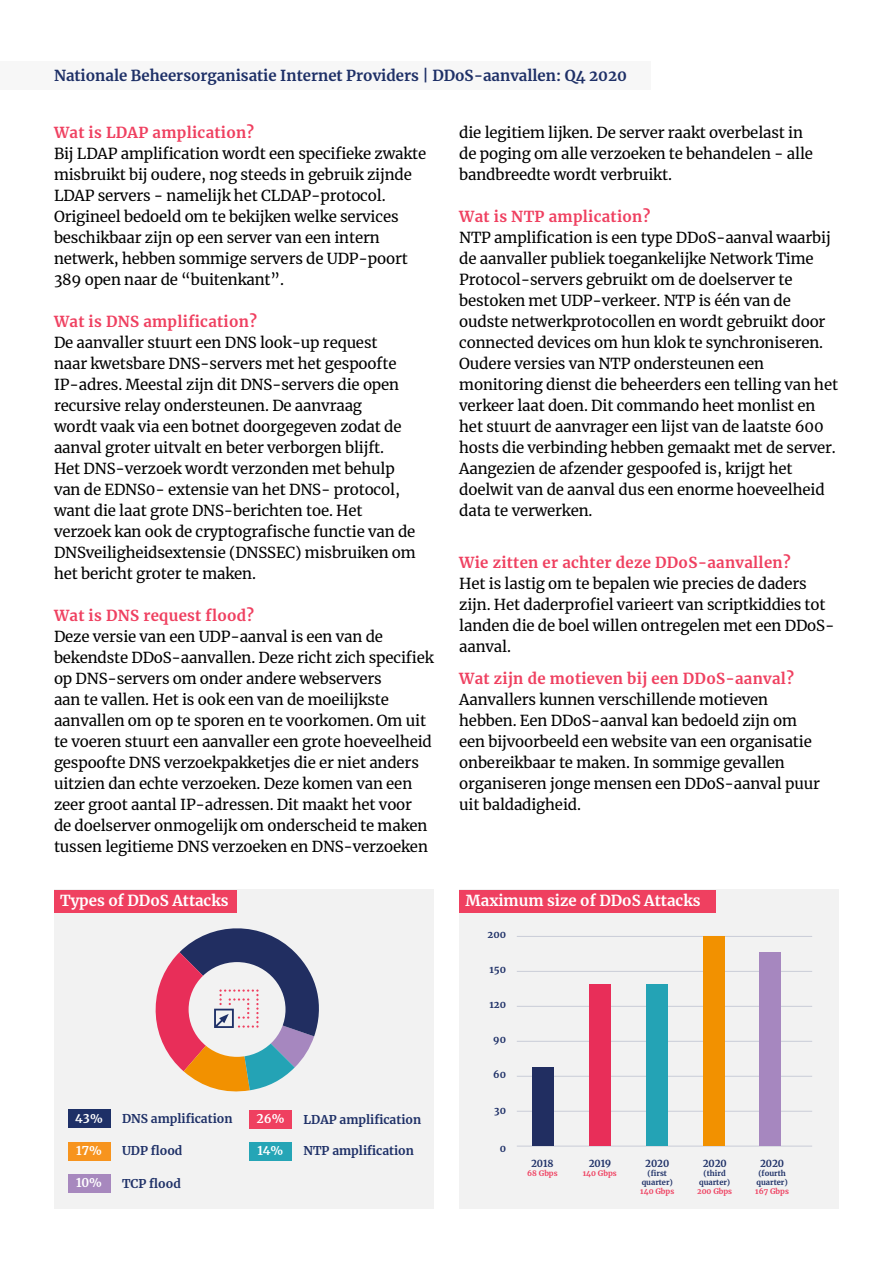
<style>
.page{position:relative;width:893px;height:1263px;background:#fff}
.page>*{position:absolute;margin:0;border:0;box-sizing:border-box;transform-origin:0 0}
.t1{font:15px/21px "Merriweather";letter-spacing:-.01em;color:#000}
.t2{font:700 15px "Merriweather";letter-spacing:.02em;color:#ef4060}
.t3{font:700 15px "Merriweather";color:#1e3067}
.t4{font:700 15px "Merriweather";color:#fff}
.t5{font:700 12px "Merriweather";color:#1e3067}
.t6{font:700 12px "Merriweather";color:#fff}
.t7{font:700 9.6px "Merriweather";color:#1e3067}
.t8{font:700 7.5px/9px "Merriweather";color:#1e3067;text-align:center}
.t9{font:700 7.5px "Merriweather";color:#ef4060}
</style>
<div class="page">
<div style="left:54px;top:890px;width:380px;height:319px;background:#f2f2f2"></div>
<div style="left:459px;top:890px;width:380px;height:319px;background:#f2f2f2"></div>
<div style="left:54px;top:890px;width:183px;height:22px;background:#ef4060"></div>
<div style="left:460px;top:890px;width:256px;height:22px;background:#ef4060"></div>
<div style="left:68px;top:1110px;width:42px;height:18px;background:#1e3067"></div>
<div style="left:250px;top:1110px;width:42px;height:18px;background:#ef4060"></div>
<div style="left:68px;top:1142px;width:42px;height:18px;background:#f7941e"></div>
<div style="left:249px;top:1142px;width:42px;height:18px;background:#25a5b6"></div>
<div style="left:68px;top:1174px;width:42px;height:18px;background:#a788be"></div>
<svg style="left:155px;top:928px;width:164px;height:164px"></svg>
<hr style="left:517px;top:936px;width:295px;height:1px;background:#1e3067">
<hr style="left:517px;top:1006px;width:295px;height:1px;background:#1e3067">
<hr style="left:517px;top:971px;width:295px;height:1px;background:#1e3067">
<hr style="left:517px;top:1041px;width:295px;height:1px;background:#1e3067">
<hr style="left:517px;top:1076px;width:295px;height:1px;background:#1e3067">
<hr style="left:517px;top:1111px;width:295px;height:1px;background:#1e3067">
<hr style="left:517px;top:1145px;width:295px;height:1px;background:#1e3067">
<div style="left:533px;top:1067px;width:21px;height:78px;background:#212e61"></div>
<div style="left:590px;top:984px;width:21px;height:161px;background:#e82e59"></div>
<div style="left:646px;top:984px;width:21px;height:161px;background:#24a3b5"></div>
<div style="left:703px;top:936px;width:21px;height:209px;background:#f29100"></div>
<div style="left:760px;top:952px;width:21px;height:193px;background:#a687bf"></div>
<div style="left:0;top:61px;width:651px;height:29px;background:#f7f7f7"></div>
<p class="t3" style="left:54px;top:65px;width:574px">Nationale Beheersorganisatie Internet Providers | DDoS-aanvallen: Q4 2020</p>
<p class="t2" style="left:54px;top:122px;width:202px">Wat is LDAP amplication?</p>
<p class="t1" style="left:54px;top:143px;width:374px">Bij LDAP amplification wordt een specifieke zwakte misbruikt bij oudere, nog steeds in gebruik zijnde LDAP servers - namelijk het CLDAP-protocol.<br>Origineel bedoeld om te bekijken welke services beschikbaar zijn op een server van een intern netwerk, hebben sommige servers de UDP-poort 389 open naar de “buitenkant”.</p>
<p class="t2" style="left:54px;top:311px;width:204px">Wat is DNS amplification?</p>
<p class="t1" style="left:54px;top:332px;width:363px">De aanvaller stuurt een DNS look-up request<br>naar kwetsbare DNS-servers met het gespoofte IP-adres. Meestal zijn dit DNS-servers die open recursive relay ondersteunen. De aanvraag<br>wordt vaak via een botnet doorgegeven zodat de aanval groter uitvalt en beter verborgen blijft.<br>Het DNS-verzoek wordt verzonden met behulp van de EDNS0- extensie van het DNS- protocol, want die laat grote DNS-berichten toe. Het verzoek kan ook de cryptografische functie van de DNSveiligheidsextensie (DNSSEC) misbruiken om het bericht groter te maken.</p>
<p class="t2" style="left:54px;top:605px;width:202px">Wat is DNS request flood?</p>
<p class="t1" style="left:54px;top:626px;width:381px">Deze versie van een UDP-aanval is een van de bekendste DDoS-aanvallen. Deze richt zich specifiek op DNS-servers om onder andere webservers<br>aan te vallen. Het is ook een van de moeilijkste aanvallen om op te sporen en te voorkomen. Om uit te voeren stuurt een aanvaller een grote hoeveelheid gespoofte DNS verzoekpakketjes die er niet anders uitzien dan echte verzoeken. Deze komen van een zeer groot aantal IP-adressen. Dit maakt het voor<br>de doelserver onmogelijk om onderscheid te maken tussen legitieme DNS verzoeken en DNS-verzoeken</p>
<p class="t1" style="left:459px;top:122px;width:355px">die legitiem lijken. De server raakt overbelast in de poging om alle verzoeken te behandelen - alle bandbreedte wordt verbruikt.</p>
<p class="t2" style="left:459px;top:206px;width:193px">Wat is NTP amplication?</p>
<p class="t1" style="left:459px;top:227px;width:380px">NTP amplification is een type DDoS-aanval waarbij de aanvaller publiek toegankelijke Network Time Protocol-servers gebruikt om de doelserver te bestoken met UDP-verkeer. NTP is één van de oudste netwerkprotocollen en wordt gebruikt door connected devices om hun klok te synchroniseren.<br>Oudere versies van NTP ondersteunen een monitoring dienst die beheerders een telling van het verkeer laat doen. Dit commando heet monlist en het stuurt de aanvrager een lijst van de laatste 600 hosts die verbinding hebben gemaakt met de server.<br>Aangezien de afzender gespoofed is, krijgt het doelwit van de aanval dus een enorme hoeveelheid data te verwerken.</p>
<p class="t2" style="left:459px;top:552px;width:333px">Wie zitten er achter deze DDoS-aanvallen?</p>
<p class="t1" style="left:459px;top:572px;width:377px">Het is lastig om te bepalen wie precies de daders zijn. Het daderprofiel varieert van scriptkiddies tot landen die de boel willen ontregelen met een DDoS&shy;aanval.</p>
<p class="t2" style="left:459px;top:668px;width:336px">Wat zijn de motieven bij een DDoS-aanval?</p>
<p class="t1" style="left:459px;top:689px;width:362px">Aanvallers kunnen verschillende motieven hebben. Een DDoS-aanval kan bedoeld zijn om een bijvoorbeeld een website van een organisatie onbereikbaar te maken. In sommige gevallen organiseren jonge mensen een DDoS-aanval puur uit baldadigheid.</p>
<p class="t4" style="left:60px;top:890px;width:170px">Types of DDoS Attacks</p>
<p class="t4" style="left:466px;top:890px;width:236px">Maximum size of DDoS Attacks</p>
<p class="t7" style="left:487px;top:928px;width:20px">200</p>
<p class="t7" style="left:489px;top:962px;width:18px">150</p>
<p class="t7" style="left:489px;top:998px;width:18px">120</p>
<p class="t7" style="left:493px;top:1033px;width:14px">90</p>
<p class="t5" style="left:122px;top:1111px;width:112px">DNS amplification</p>
<p class="t5" style="left:304px;top:1111px;width:119px">LDAP amplification</p>
<p class="t5" style="left:122px;top:1143px;width:62px">UDP flood</p>
<p class="t5" style="left:303px;top:1143px;width:112px">NTP amplification</p>
<p class="t5" style="left:122px;top:1175px;width:60px">TCP flood</p>
<p class="t6" style="left:75px;top:1110px;width:29px">43%</p>
<p class="t6" style="left:257px;top:1111px;width:29px">26%</p>
<p class="t6" style="left:76px;top:1143px;width:27px">17%</p>
<p class="t6" style="left:257px;top:1143px;width:27px">14%</p>
<p class="t6" style="left:76px;top:1175px;width:27px">10%</p>
<p class="t7" style="left:493px;top:1067px;width:14px">60</p>
<p class="t7" style="left:494px;top:1103px;width:13px">30</p>
<p class="t7" style="left:500px;top:1141px;width:8px">0</p>
<p class="t7" style="left:531px;top:1157px;width:24px">2018</p>
<p class="t9" style="left:527px;top:1168px;width:32px">68 Gbps</p>
<p class="t7" style="left:589px;top:1157px;width:24px">2019</p>
<p class="t9" style="left:583px;top:1168px;width:35px">140 Gbps</p>
<p class="t7" style="left:645px;top:1157px;width:26px">2020</p>
<p class="t8" style="left:642px;top:1168px;width:33px">(first quarter)</p>
<p class="t9" style="left:640px;top:1186px;width:35px">140 Gbps</p>
<p class="t7" style="left:703px;top:1157px;width:26px">2020</p>
<p class="t8" style="left:699px;top:1168px;width:33px">(third quarter)</p>
<p class="t9" style="left:697px;top:1186px;width:37px">200 Gbps</p>
<p class="t7" style="left:760px;top:1157px;width:26px">2020</p>
<p class="t8" style="left:756px;top:1168px;width:33px;text-align:left">(fourth quarter)</p>
<p class="t9" style="left:755px;top:1186px;width:35px">167 Gbps</p>
</div>
